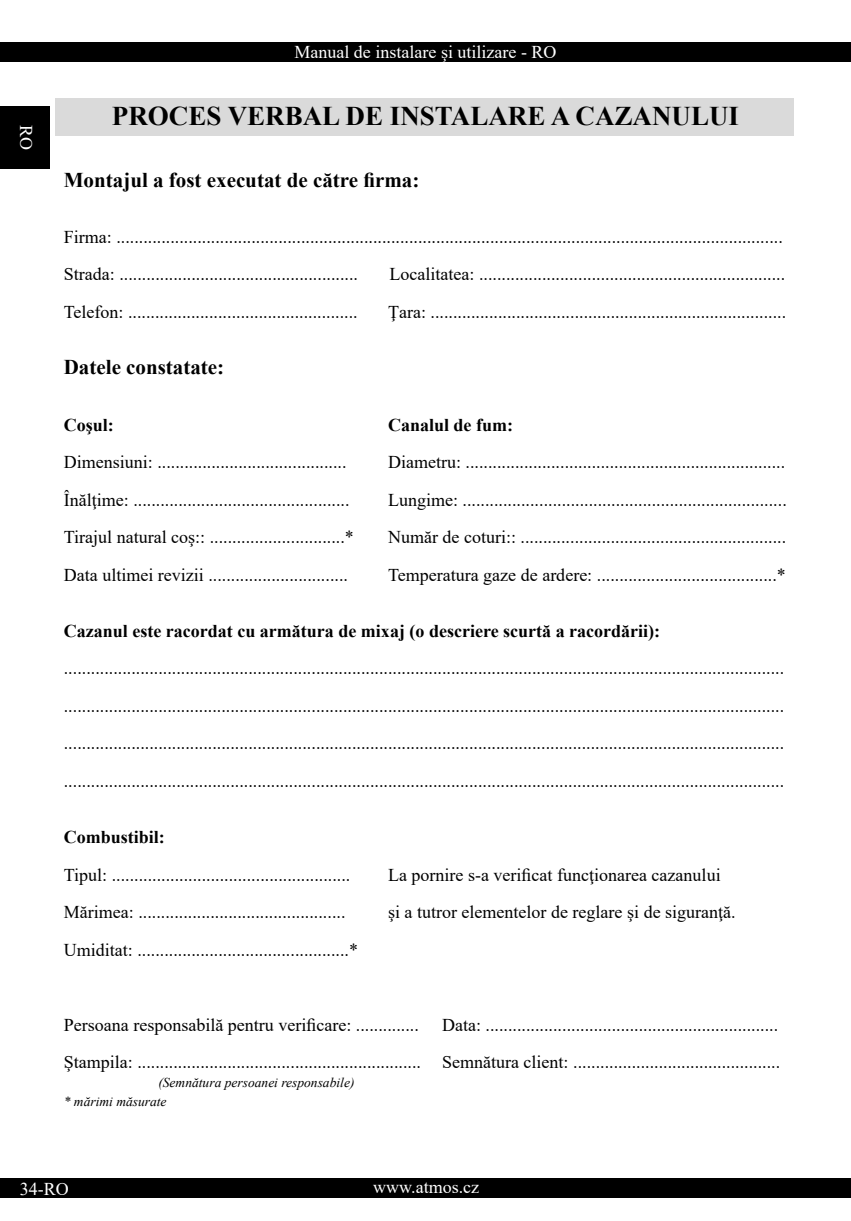
<style>
.page{position:relative;width:851px;height:1221px;background:#fff}
.page>*{position:absolute;margin:0;border:0;box-sizing:border-box;transform-origin:0 0}
.t1{font:700 27px "Times New Roman";color:#000}
.t2{font:700 21px "Times New Roman";color:#000}
.t3{font:18px/37.5px "Times New Roman";color:#000}
.t4{font:700 18px "Times New Roman";color:#000}
.t5{font:18px "Times New Roman";color:#fff}
.t6{font:italic 13.5px/18.8px "Times New Roman";color:#000}
</style>
<div class="page">
<div style="left:0;top:43px;width:850px;height:19px;background:#000"></div>
<div style="left:0;top:106px;width:50px;height:63px;background:#000"></div>
<div style="left:0;top:1178px;width:850px;height:20px;background:#000"></div>
<div style="left:55px;top:98px;width:738px;height:37px;background:#dadada"></div>
<p class="t5" style="left:39px;top:125px;width:27px;rotate:90deg">RO</p>
<p class="t5" style="left:294px;top:40px;width:263px">Manual de instalare şi utilizare - RO</p>
<h1 class="t1" style="left:112px;top:96px;width:628px">PROCES VERBAL DE INSTALARE A CAZANULUI</h1>
<p class="t2" style="left:64px;top:164px;width:357px">Montajul a fost executat de către firma:</p>
<p class="t3" style="left:64px;top:217px;width:720px">Firma: ....................................................................................................................................................<br>Strada: .....................................................</p>
<p class="t3" style="left:389px;top:255px;width:397px">Localitatea: ....................................................................</p>
<p class="t3" style="left:64px;top:292px;width:295px">Telefon: ...................................................</p>
<p class="t3" style="left:388px;top:292px;width:399px">Ţara: ...............................................................................</p>
<p class="t2" style="left:64px;top:352px;width:162px">Datele constatate:</p>
<p class="t4" style="left:64px;top:411px;width:52px">Coşul:</p>
<p class="t4" style="left:388px;top:411px;width:127px">Canalul de fum:</p>
<p class="t3" style="left:64px;top:442px;width:284px">Dimensiuni: ..........................................</p>
<p class="t3" style="left:388px;top:442px;width:398px">Diametru: .......................................................................</p>
<p class="t3" style="left:64px;top:480px;width:287px">Înălţime: ................................................</p>
<p class="t3" style="left:388px;top:480px;width:400px">Lungime: ........................................................................</p>
<p class="t3" style="left:64px;top:517px;width:291px">Tirajul natural coş:: ..............................*</p>
<p class="t3" style="left:388px;top:517px;width:399px">Număr de coturi:: ...........................................................</p>
<p class="t3" style="left:64px;top:555px;width:285px">Data ultimei revizii ...............................</p>
<p class="t3" style="left:388px;top:555px;width:399px">Temperatura gaze de ardere: ........................................*</p>
<p class="t4" style="left:64px;top:618px;width:598px">Cazanul este racordat cu armătura de mixaj (o descriere scurtă a racordării):</p>
<p class="t3" style="left:64px;top:649px;width:722px;text-align:justify">................................................................................................................................................................ ................................................................................................................................................................ ................................................................................................................................................................ ................................................................................................................................................................</p>
<p class="t4" style="left:64px;top:824px;width:103px">Combustibil:</p>
<p class="t3" style="left:64px;top:855px;width:288px">Tipul: .....................................................</p>
<p class="t3" style="left:388px;top:855px;width:334px">La pornire s-a verificat funcţionarea cazanului</p>
<p class="t3" style="left:64px;top:892px;width:283px">Mărimea: ..............................................</p>
<p class="t3" style="left:388px;top:892px;width:349px">şi a tutror elementelor de reglare şi de siguranţă.</p>
<p class="t3" style="left:64px;top:930px;width:296px">Umiditat: ...............................................*</p>
<p class="t3" style="left:64px;top:1005px;width:356px">Persoana responsabilă pentru verificare: ..............</p>
<p class="t3" style="left:64px;top:1005px;width:717px;text-align:right">Data: .................................................................<br>Ştampila: ............................................................... Semnătura client: ..............................................</p>
<p class="t6" style="left:64px;top:1072px;width:292px;text-indent:94px">(Semnătura persoanei responsabile) * mărimi măsurate</p>
<p class="t5" style="left:20px;top:1175px;width:50px">34-RO</p>
<p class="t5" style="left:373px;top:1173px;width:107px">www.atmos.cz</p>
</div>
